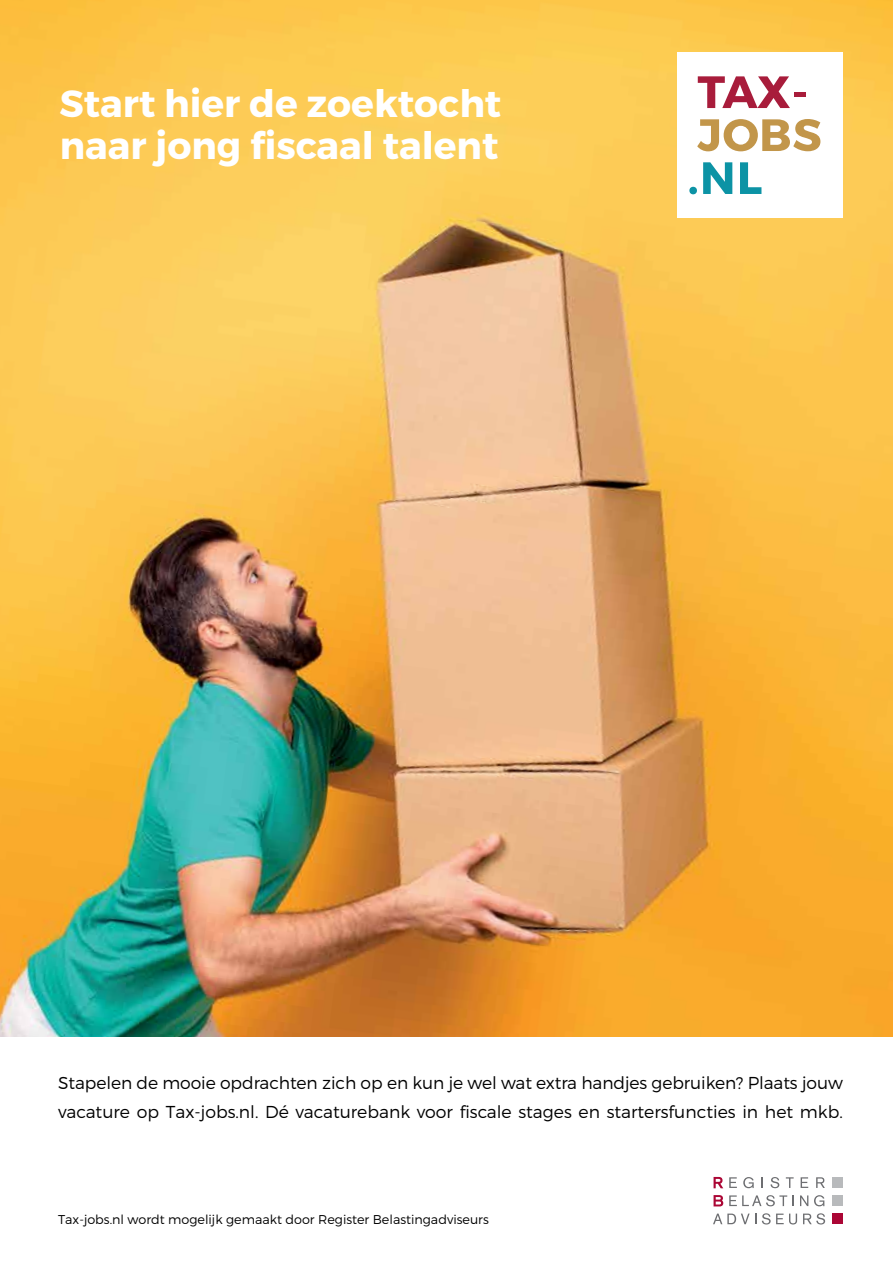
<style>
.page{position:relative;width:893px;height:1263px;background:#fff}
.page>*{position:absolute;margin:0;border:0;box-sizing:border-box;transform-origin:0 0}
.t1{font:700 37.8px/42.5px "Montserrat";color:#fff}
.t2{font:300 17.25px/28.5px "Montserrat";letter-spacing:-.005em;color:#000}
.t3{font:300 12.75px "Montserrat";color:#000}
</style>
<div class="page">
<img style="left:0;top:0;width:893px;height:1036px">
<div style="left:677px;top:53px;width:166px;height:165px;background:#fff"></div>
<svg style="left:698px;top:76px;width:92px;height:32px"></svg>
<div style="left:794px;top:92px;width:12px;height:5px;background:#a81c3b"></div>
<svg style="left:697px;top:119px;width:123px;height:32px"></svg>
<div style="left:689px;top:187px;width:8px;height:7px;background:#0c93a5;border-radius:50%"></div>
<svg style="left:703px;top:162px;width:29px;height:32px"></svg>
<svg style="left:740px;top:162px;width:21px;height:32px"></svg>
<svg style="left:713px;top:1177px;width:10px;height:11px"></svg>
<svg style="left:729px;top:1177px;width:8px;height:11px"></svg>
<svg style="left:743px;top:1177px;width:11px;height:11px"></svg>
<svg style="left:770px;top:1177px;width:9px;height:11px"></svg>
<svg style="left:786px;top:1177px;width:8px;height:11px"></svg>
<svg style="left:801px;top:1177px;width:7px;height:11px"></svg>
<svg style="left:816px;top:1177px;width:9px;height:11px"></svg>
<svg style="left:713px;top:1195px;width:10px;height:11px"></svg>
<svg style="left:729px;top:1195px;width:65px;height:11px"></svg>
<svg style="left:800px;top:1195px;width:8px;height:11px"></svg>
<svg style="left:814px;top:1195px;width:10px;height:11px"></svg>
<svg style="left:713px;top:1213px;width:43px;height:11px"></svg>
<svg style="left:762px;top:1213px;width:35px;height:11px"></svg>
<svg style="left:803px;top:1213px;width:22px;height:11px"></svg>
<div style="left:832px;top:1213px;width:11px;height:11px;background:#ab0635"></div>
<div style="left:832px;top:1195px;width:11px;height:11px;background:#b8babc"></div>
<div style="left:832px;top:1177px;width:11px;height:11px;background:#b8babc"></div>
<h1 class="t1" style="left:60px;top:83px;width:443px">Start hier de zoektocht naar jong fiscaal talent</h1>
<p class="t2" style="left:58px;top:1068px;width:786px">Stapelen de mooie opdrachten zich op en kun je wel wat extra handjes gebruiken? Plaats jouw vacature op Tax-jobs.nl. Dé vacaturebank voor fiscale stages en startersfuncties in het mkb.</p>
<p class="t3" style="left:58px;top:1212px;width:432px">Tax-jobs.nl wordt mogelijk gemaakt door Register Belastingadviseurs</p>
</div>
